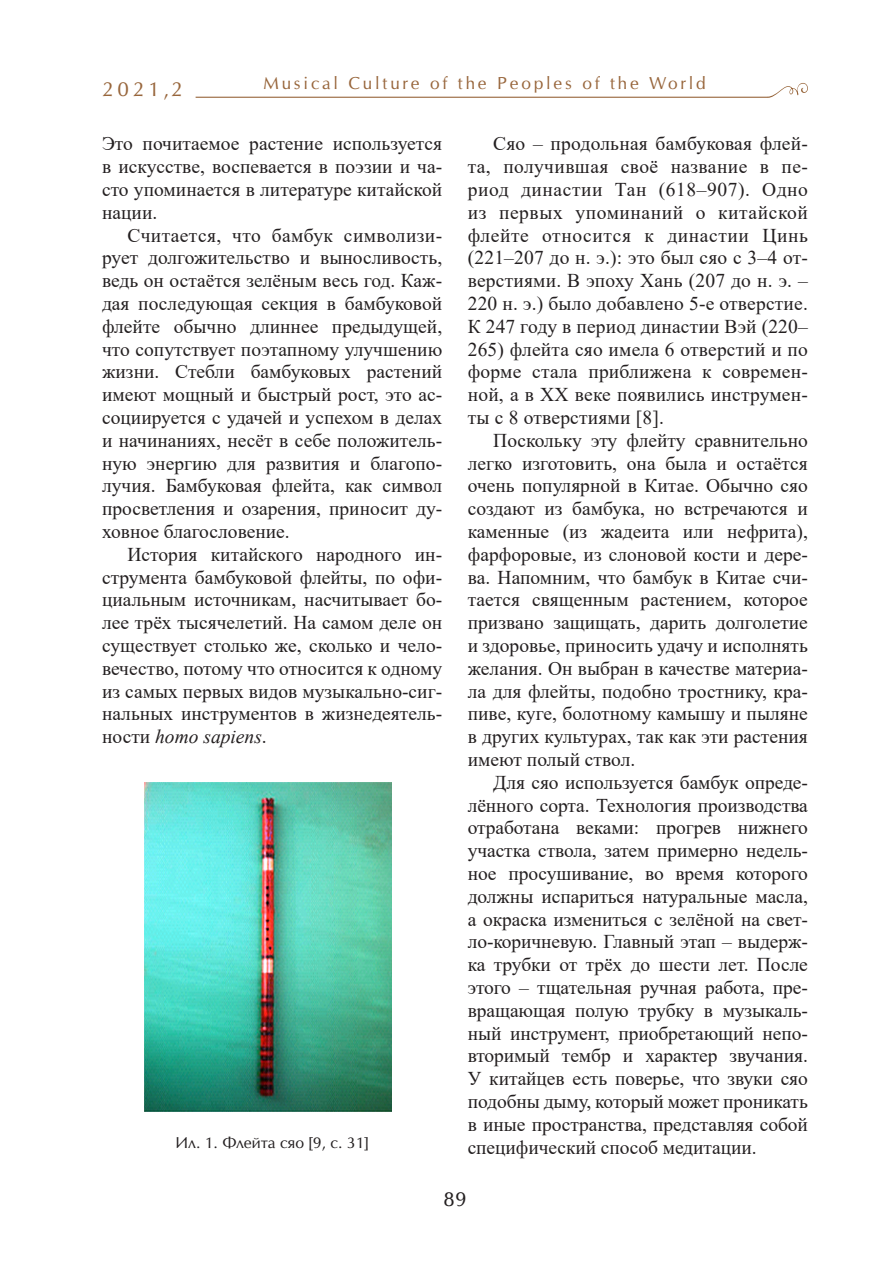
<style>
.page{position:relative;width:893px;height:1263px;background:#fff}
.page>*{position:absolute;margin:0;border:0;box-sizing:border-box;transform-origin:0 0}
.Текст{font:19.5px/22.8px "Times New Roman";color:#231f20;text-align:justify}
.t1{font:19.5px "Opium New C";color:#98663c}
.t2{font:19.5px "Opium New C";color:#231f20}
.t3{font:16.5px "Opium New C";letter-spacing:.17em;color:#98663c}
.Фото{font:15px "Opium New C";color:#231f20}
.s1{font-style:italic}
</style>
<div class="page">
<hr style="left:196px;top:97px;width:572px;height:1px;background:#98663c">
<svg style="left:768px;top:83px;width:40px;height:15px"></svg>
<img style="left:145px;top:782px;width:246px;height:329px">
<p class="t1" style="left:102px;top:77px;width:82px">2021,2</p>
<p class="t3" style="left:263px;top:72px;width:444px">Musical Culture of the Peoples of the World</p>
<p class="Текст" style="left:468px;top:132px;width:342px;text-indent:26px">Сяо – продольная бамбуковая флей&shy;та, получившая своё название в пе&shy;риод династии Тан (618–907). Одно из первых упоминаний о китайской флейте относится к династии Цинь (221–207 до н. э.): это был сяо с 3–4 от&shy;верстиями. В эпоху Хань (207 до н. э. – 220 н. э.) было добавлено 5-е отверстие.<br>К 247 году в период династии Вэй (220– 265) флейта сяо имела 6 отверстий и по форме стала приближена к современ&shy;ной, а в XX веке появились инструмен&shy;ты с 8 отверстиями [8].</p>
<p class="Текст" style="left:468px;top:428px;width:342px;text-indent:26px">Поскольку эту флейту сравнительно легко изготовить, она была и остаётся очень популярной в Китае. Обычно сяо создают из бамбука, но встречаются и каменные (из жадеита или нефрита), фарфоровые, из слоновой кости и дере&shy;ва. Напомним, что бамбук в Китае счи&shy;тается священным растением, которое призвано защищать, дарить долголетие и здоровье, приносить удачу и исполнять желания. Он выбран в качестве материа&shy;ла для флейты, подобно тростнику, кра&shy;пиве, куге, болотному камышу и пыляне в других культурах, так как эти растения имеют полый ствол.</p>
<p class="Текст" style="left:468px;top:770px;width:342px;text-indent:26px">Для сяо используется бамбук опреде&shy;лённого сорта. Технология производства отработана веками: прогрев нижнего участка ствола, затем примерно недель&shy;ное просушивание, во время которого должны испариться натуральные масла, а окраска измениться с зелёной на свет&shy;ло-коричневую. Главный этап – выдерж&shy;ка трубки от трёх до шести лет. После этого – тщательная ручная работа, пре&shy;вращающая полую трубку в музыкаль&shy;ный инструмент, приобретающий непо&shy;вторимый тембр и характер звучания.<br>У китайцев есть поверье, что звуки сяо подобны дыму, который может проникать в иные пространства, представляя собой</p>
<p class="Текст" style="left:102px;top:132px;width:342px">Это почитаемое растение используется в искусстве, воспевается в поэзии и ча&shy;сто упоминается в литературе китайской нации.</p>
<p class="Текст" style="left:102px;top:223px;width:342px;text-indent:26px">Считается, что бамбук символизи&shy;рует долгожительство и выносливость, ведь он остаётся зелёным весь год. Каж&shy;дая последующая секция в бамбуковой флейте обычно длиннее предыдущей, что сопутствует поэтапному улучшению жизни. Стебли бамбуковых растений имеют мощный и быстрый рост, это ас&shy;социируется с удачей и успехом в делах и начинаниях, несёт в себе положитель&shy;ную энергию для развития и благопо&shy;лучия. Бамбуковая флейта, как символ просветления и озарения, приносит ду&shy;ховное благословение.</p>
<p class="Текст" style="left:102px;top:542px;width:342px;text-indent:26px">История китайского народного ин&shy;струмента бамбуковой флейты, по офи&shy;циальным источникам, насчитывает бо&shy;лее трёх тысячелетий. На самом деле он существует столько же, сколько и чело&shy;вечество, потому что относится к одному из самых первых видов музыкально-сиг&shy;нальных инструментов в жизнедеятель&shy;ности <span class="s1">homo sapiens</span>.</p>
<p class="Фото" style="left:175px;top:1134px;width:195px">Ил. 1. Флейта сяо [9, с. 31]</p>
<p class="Текст" style="left:468px;top:1135px;width:290px">специфический способ медитации.</p>
<p class="t2" style="left:444px;top:1187px;width:24px">89</p>
</div>
